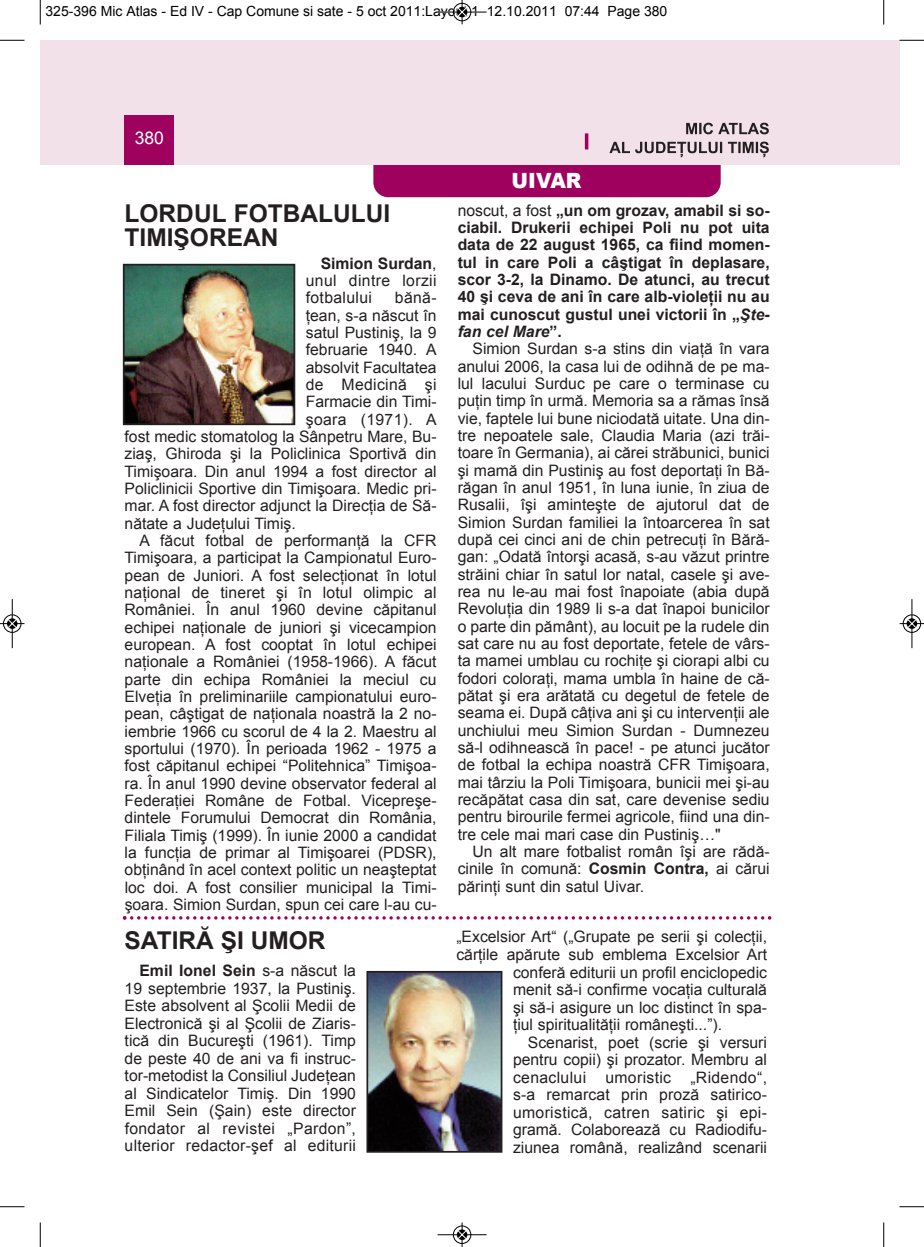
<style>
.page{position:relative;width:924px;height:1247px;background:#fff}
.page>*{position:absolute;margin:0;border:0;box-sizing:border-box;transform-origin:0 0}
.t1{font:700 24.5px/24.5px "Arial";color:#231f20}
.t2{font:900 21px "Arial";color:#fff;scale:.95 1}
.t3{font:17.5px "Arial";color:#fff}
.t4{font:15.75px/17.3px "Arial";color:#231f20;text-align:justify}
.t5{font:700 15.75px/17.3px "Arial";color:#231f20;text-align:justify}
.t6{font:15.75px "Arial";letter-spacing:.02em;color:#231f20}
.t7{font:14px "Arial";color:#000}
.s1{font-weight:700}
.s2{font-weight:400}
.s3{font-style:italic}
</style>
<div class="page">
<div style="left:884px;top:40px;width:15px;height:124px;background:#f3e1e9"></div>
<div style="left:373px;top:134px;width:348px;height:63px;background:#9e015e;border-radius:15px"></div>
<div style="left:40px;top:40px;width:844px;height:124px;background:#f3e1e9"></div>
<div style="left:125px;top:115px;width:49px;height:49px;background:#9e015e"></div>
<hr style="left:585px;top:133px;width:3px;height:16px;background:#9e015e">
<svg style="left:686px;top:123px;width:83px;height:11px"></svg>
<svg style="left:609px;top:142px;width:160px;height:15px"></svg>
<svg style="left:123px;top:916px;width:648px;height:3px"></svg>
<img style="left:126px;top:267px;width:166px;height:155px">
<div style="left:123px;top:264px;width:172px;height:161px;border:2px solid #231f20"></div>
<img style="left:369px;top:973px;width:130px;height:176px">
<div style="left:366px;top:970px;width:136px;height:182px;border:2px solid #231f20"></div>
<svg style="left:40px;top:0;width:1px;height:24px"></svg>
<svg style="left:0;top:40px;width:24px;height:1px"></svg>
<svg style="left:883px;top:0;width:1px;height:24px"></svg>
<svg style="left:899px;top:40px;width:25px;height:1px"></svg>
<svg style="left:40px;top:1222px;width:1px;height:24px"></svg>
<svg style="left:0;top:1206px;width:24px;height:1px"></svg>
<svg style="left:883px;top:1222px;width:1px;height:24px"></svg>
<svg style="left:899px;top:1206px;width:25px;height:1px"></svg>
<hr style="left:438px;top:12px;width:48px;height:1px;background:#000">
<div style="left:453px;top:3px;width:18px;height:18px;border:1px solid #000;border-radius:50%"></div>
<svg style="left:458px;top:0;width:8px;height:24px"></svg>
<hr style="left:438px;top:1234px;width:48px;height:1px;background:#000">
<div style="left:453px;top:1225px;width:18px;height:18px;border:1px solid #000;border-radius:50%"></div>
<svg style="left:458px;top:1222px;width:8px;height:24px"></svg>
<div style="left:3px;top:614px;width:19px;height:19px;border:1px solid #fff;border-radius:50%"></div>
<hr style="left:12px;top:599px;width:1px;height:49px;background:#000">
<div style="left:3px;top:614px;width:18px;height:18px;border:1px solid #000;border-radius:50%"></div>
<svg style="left:0;top:619px;width:24px;height:9px"></svg>
<div style="left:902px;top:614px;width:19px;height:19px;border:1px solid #fff;border-radius:50%"></div>
<hr style="left:911px;top:599px;width:1px;height:49px;background:#000">
<div style="left:903px;top:614px;width:18px;height:18px;border:1px solid #000;border-radius:50%"></div>
<svg style="left:900px;top:619px;width:24px;height:9px"></svg>
<p class="t7" style="left:46px;top:3px;width:623px">325-396 Mic Atlas - Ed IV - Cap Comune si sate - 5 oct 2011:Layout 1 12.10.2011 07:44 Page 380</p>
<p class="t3" style="left:135px;top:128px;width:31px">380</p>
<h1 class="t1" style="left:125px;top:201px;width:267px">LORDUL FOTBALULUI<br>TIMIŞOREAN</h1>
<p class="t4" style="left:306px;top:254px;width:132px;text-indent:15px"><span class="s1">Simion Surdan</span>, unul dintre lorzii fotbalului</p>
<p class="t4" style="left:395px;top:289px;width:43px">bănă-</p>
<p class="t4" style="left:306px;top:306px;width:132px">ţean, s-a născut în</p>
<p class="t4" style="left:306px;top:324px;width:132px">satul Pustiniş, la 9</p>
<p class="t4" style="left:306px;top:341px;width:132px">februarie 1940. A</p>
<p class="t4" style="left:306px;top:358px;width:132px">absolvit Facultatea</p>
<p class="t6" style="left:306px;top:376px;width:132px">de Medicină şi</p>
<p class="t4" style="left:306px;top:393px;width:132px">Farmacie din Timi-</p>
<p class="t6" style="left:306px;top:410px;width:132px">şoara (1971). A</p>
<p class="t4" style="left:125px;top:428px;width:313px">fost medic stomatolog la Sânpetru Mare, Bu-</p>
<p class="t4" style="left:125px;top:445px;width:313px">ziaş, Ghiroda şi la Policlinica Sportivă din</p>
<p class="t4" style="left:125px;top:462px;width:313px">Timişoara. Din anul 1994 a fost director al</p>
<p class="t4" style="left:125px;top:480px;width:313px">Policlinicii Sportive din Timişoara. Medic pri-</p>
<p class="t4" style="left:125px;top:497px;width:313px">mar. A fost director adjunct la Direcţia de Să-</p>
<p class="t4" style="left:125px;top:514px;width:173px">nătate a Judeţului Timiş.</p>
<p class="t4" style="left:139px;top:532px;width:299px">A făcut fotbal de performanţă la CFR</p>
<p class="t4" style="left:125px;top:549px;width:313px">Timişoara, a participat la Campionatul Euro-</p>
<p class="t4" style="left:125px;top:566px;width:313px">pean de Juniori. A fost selecţionat în lotul</p>
<p class="t4" style="left:125px;top:584px;width:313px">naţional de tineret şi în lotul olimpic al</p>
<p class="t4" style="left:125px;top:601px;width:313px">României. În anul 1960 devine căpitanul</p>
<p class="t4" style="left:125px;top:618px;width:313px">echipei naţionale de juniori şi vicecampion</p>
<p class="t4" style="left:125px;top:636px;width:313px">european. A fost cooptat în lotul echipei</p>
<p class="t4" style="left:125px;top:653px;width:313px">naţionale a României (1958-1966). A făcut</p>
<p class="t4" style="left:125px;top:670px;width:313px">parte din echipa României la meciul cu</p>
<p class="t4" style="left:125px;top:688px;width:313px">Elveţia în preliminariile campionatului euro-</p>
<p class="t4" style="left:125px;top:705px;width:313px">pean, câştigat de naţionala noastră la 2 no-</p>
<p class="t4" style="left:125px;top:722px;width:313px">iembrie 1966 cu scorul de 4 la 2. Maestru al</p>
<p class="t4" style="left:125px;top:740px;width:313px">sportului (1970). În perioada 1962 - 1975 a</p>
<p class="t4" style="left:125px;top:757px;width:313px">fost căpitanul echipei “Politehnica” Timişoa-</p>
<p class="t4" style="left:125px;top:774px;width:313px">ra. În anul 1990 devine observator federal al</p>
<p class="t4" style="left:125px;top:792px;width:313px">Federaţiei Române de Fotbal. Vicepreşe-</p>
<p class="t4" style="left:125px;top:809px;width:313px">dintele Forumului Democrat din România,</p>
<p class="t4" style="left:125px;top:826px;width:313px">Filiala Timiş (1999). În iunie 2000 a candidat</p>
<p class="t4" style="left:125px;top:843px;width:313px">la funcţia de primar al Timişoarei (PDSR),</p>
<p class="t4" style="left:125px;top:861px;width:313px">obţinând în acel context politic un neaşteptat</p>
<p class="t4" style="left:125px;top:878px;width:313px">loc doi. A fost consilier municipal la Timi-</p>
<p class="t4" style="left:125px;top:895px;width:313px">şoara. Simion Surdan, spun cei care l-au cu-</p>
<h1 class="t1" style="left:125px;top:928px;width:202px">SATIRĂ ŞI UMOR</h1>
<p class="t4" style="left:125px;top:962px;width:233px;text-indent:15px"><span class="s1">Emil Ionel Sein</span> s-a născut la 19 septembrie 1937, la Pustiniş.<br>Este absolvent al Şcolii Medii de Electronică şi al Şcolii de Ziaris&shy;tică din Bucureşti (1961). Timp de peste 40 de ani va fi instruc&shy;tor-metodist la Consiliul Judeţean al Sindicatelor Timiş. Din 1990<br>Emil Sein (Şain) este director fondator al revistei „Pardon”, ulterior redactor-şef al editurii</p>
<h2 class="t2" style="left:512px;top:165px;width:75px">UIVAR</h2>
<p class="t5" style="left:458px;top:201px;width:313px"><span class="s2">noscut, a fost</span> „un om grozav, amabil si so&shy;ciabil. Drukerii echipei Poli nu pot uita data de 22 august 1965, ca fiind momen&shy;tul in care Poli a câştigat în deplasare, scor 3-2, la Dinamo. De atunci, au trecut 40 şi ceva de ani în care alb-violeţii nu au mai cunoscut gustul unei victorii în „<span class="s3">Şte&shy;fan cel Mare</span>”.</p>
<p class="t4" style="left:458px;top:340px;width:313px;text-indent:15px">Simion Surdan s-a stins din viaţă în vara anului 2006, la casa lui de odihnă de pe ma&shy;lul lacului Surduc pe care o terminase cu puţin timp în urmă. Memoria sa a rămas însă vie, faptele lui bune niciodată uitate. Una din&shy;tre nepoatele sale, Claudia Maria (azi trăi&shy;toare în Germania), ai cărei străbunici, bunici şi mamă din Pustiniş au fost deportaţi în Bă&shy;răgan în anul 1951, în luna iunie, în ziua de Rusalii, îşi aminteşte de ajutorul dat de Simion Surdan familiei la întoarcerea în sat după cei cinci ani de chin petrecuţi în Bără&shy;gan: „Odată întorşi acasă, s-au văzut printre străini chiar în satul lor natal, casele şi ave&shy;rea nu le-au mai fost înapoiate (abia după Revoluţia din 1989 li s-a dat înapoi bunicilor o parte din pământ), au locuit pe la rudele din sat care nu au fost deportate, fetele de vârs&shy;ta mamei umblau cu rochiţe şi ciorapi albi cu fodori coloraţi, mama umbla în haine de că&shy;pătat şi era arătată cu degetul de fetele de seama ei. După câţiva ani şi cu intervenţii ale unchiului meu Simion Surdan - Dumnezeu să-l odihnească în pace! - pe atunci jucător de fotbal la echipa noastră CFR Timişoara, mai târziu la Poli Timişoara, bunicii mei şi-au recăpătat casa din sat, care devenise sediu pentru birourile fermei agricole, fiind una din&shy;tre cele mai mari case din Pustiniş…"</p>
<p class="t4" style="left:458px;top:842px;width:313px;text-indent:15px">Un alt mare fotbalist român îşi are rădă&shy;cinile în comună: <span class="s1">Cosmin Contra,</span> ai cărui părinţi sunt din satul Uivar.</p>
<p class="t4" style="left:456px;top:928px;width:312px">„Excelsior Art“ („Grupate pe serii şi colecţii,</p>
<p class="t4" style="left:456px;top:945px;width:312px">cărţile apărute sub emblema Excelsior Art</p>
<p class="t4" style="left:513px;top:963px;width:256px">conferă editurii un profil enciclopedic</p>
<p class="t4" style="left:513px;top:980px;width:256px">menit să-i confirme vocaţia culturală</p>
<p class="t4" style="left:513px;top:998px;width:256px">şi să-i asigure un loc distinct în spa-</p>
<p class="t4" style="left:513px;top:1015px;width:211px">ţiul spiritualităţii româneşti...”).</p>
<p class="t4" style="left:528px;top:1033px;width:241px">Scenarist, poet (scrie şi versuri</p>
<p class="t4" style="left:513px;top:1050px;width:256px">pentru copii) şi prozator. Membru al</p>
<p class="t6" style="left:513px;top:1068px;width:256px">cenaclului umoristic „Ridendo“,</p>
<p class="t4" style="left:513px;top:1085px;width:256px">s-a remarcat prin proză satirico-</p>
<p class="t6" style="left:513px;top:1103px;width:256px">umoristică, catren satiric şi epi-</p>
<p class="t4" style="left:513px;top:1120px;width:256px">gramă. Colaborează cu Radiodifu-</p>
<p class="t4" style="left:513px;top:1138px;width:256px">ziunea română, realizând scenarii</p>
</div>
